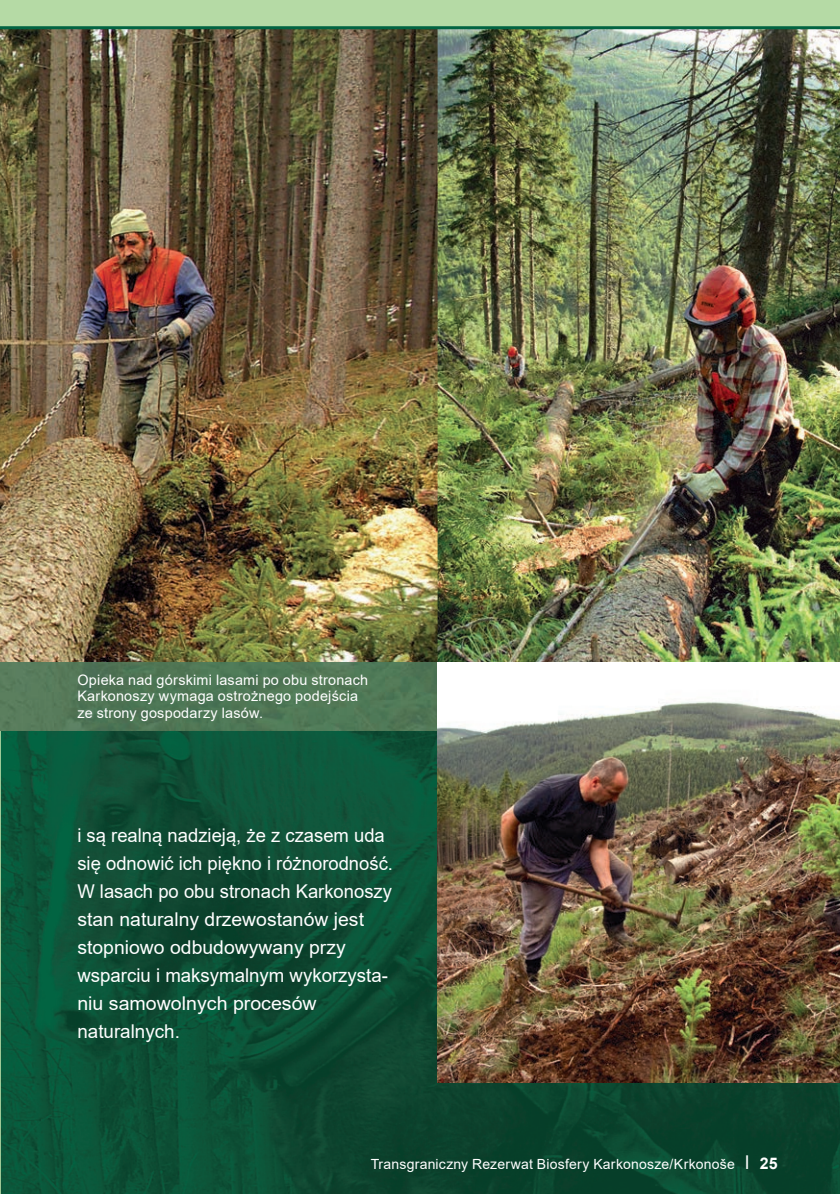
<style>
.page{position:relative;width:840px;height:1194px;background:#fff}
.page>*{position:absolute;margin:0;border:0;box-sizing:border-box;transform-origin:0 0}
.t1{font:19px/28px "Arial";color:#fff}
.t2{font:14.4px/16.6px "Arial";letter-spacing:.015em;color:#fff}
.t3{font:14px "Arial";letter-spacing:.015em;color:#fff}
.s1{font-size:19px}
.s2{font-weight:700;font-size:16px}
</style>
<div class="page">
<hr style="left:0;top:585px;width:1px;height:608px;background:#b5daa5">
<img style="left:1px;top:730px;width:839px;height:463px">
<img style="left:437px;top:29px;width:403px;height:633px">
<img style="left:0;top:29px;width:437px;height:701px">
<img style="left:1px;top:662px;width:436px;height:68px">
<img style="left:437px;top:701px;width:403px;height:380px">
<div style="left:0;top:0;width:840px;height:28px;background:#b5daa5"></div>
<hr style="left:0;top:26px;width:840px;height:3px;background:#026442">
<p class="t2" style="left:77px;top:671px;width:292px">Opieka nad górskimi lasami po obu stronach<br>Karkonoszy wymaga ostrożnego podejścia ze strony gospodarzy lasów.</p>
<p class="t1" style="left:77px;top:821px;width:317px">i są realną nadzieją, że z czasem uda się odnowić ich piękno i różnorodność.<br>W lasach po obu stronach Karkonoszy stan naturalny drzewostanów jest stopniowo odbudowywany przy wsparciu i maksymalnym wykorzysta&shy;niu samowolnych procesów naturalnych.</p>
<p class="t3" style="left:371px;top:1156px;width:408px">Transgraniczny Rezerwat Biosfery Karkonosze/Krkonoše <span class="s1">l</span> <span class="s2">25</span></p>
</div>
